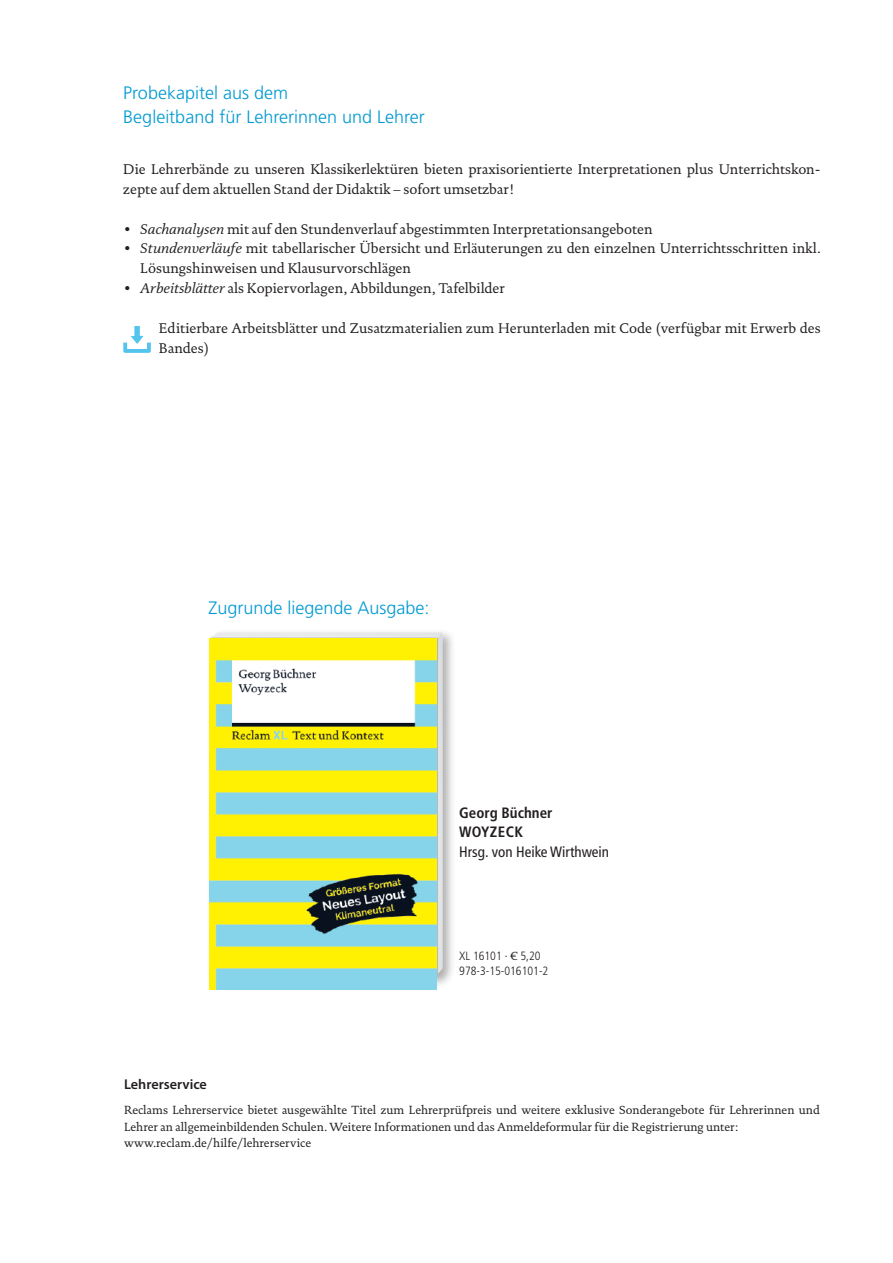
<style>
.page{position:relative;width:893px;height:1263px;background:#fff}
.page>*{position:absolute;margin:0;border:0;box-sizing:border-box;transform-origin:0 0}
.Salespoint_HL_1S-Tit{font:300 18px/24px "Frutiger";color:#0099d1}
.Anzeige_HG{font:condensed 15px "Frutiger";color:#231f20}
.Anzeige_Autor{font:700 condensed 15px "Frutiger";color:#231f20}
.Anzeige_Titel{font:700 condensed 15px "Frutiger";letter-spacing:.025em;color:#231f20}
.A1_leer{font:14.25px/19.8px "Documenta 130408";color:#231f20}
.A1{font:14.25px/19.8px "Documenta 130408";color:#231f20}
.A1-2{font:600 14.25px "Myriad Pro";color:#231f20}
.A1-3{font:12px/16.5px "Documenta 130408";color:#231f20}
.Anzeige_Biblio{font:300 condensed 12px "Frutiger";color:#231f20}
.s1{font-style:italic}
.s2{font-family:"Documenta 130408";font-weight:400;font-stretch:normal}
</style>
<div class="page">
<div style="left:206px;top:629px;width:249px;height:359px;background:#231f20;opacity:.36"></div>
<img style="left:210px;top:632px;width:233px;height:343px">
<img style="left:210px;top:638px;width:227px;height:351px">
<svg style="left:123px;top:326px;width:28px;height:27px"></svg>
<p class="Salespoint_HL_1S-Tit" style="left:123px;top:81px;width:303px">Probekapitel aus dem<br>Begleitband für Lehrerinnen und Lehrer</p>
<p class="A1_leer" style="left:123px;top:159px;width:699px">Die Lehrerbände zu unseren Klassikerlektüren bieten praxisorientierte Interpretationen plus Unterrichtskon&shy;zepte auf dem aktuellen Stand der Didaktik – sofort umsetzbar!</p>
<p class="A1_leer" style="left:123px;top:218px;width:531px">• <span class="s1">Sachanalysen</span> mit auf den Stundenverlauf abgestimmten Interpretationsangeboten</p>
<p class="A1" style="left:140px;top:238px;width:682px;text-indent:-17px">• <span class="s1">Stundenverläufe</span> mit tabellarischer Übersicht und Erläuterungen zu den einzelnen Unterrichtsschritten inkl.<br>Lösungshinweisen und Klausurvorschlägen</p>
<p class="A1" style="left:123px;top:278px;width:383px">• <span class="s1">Arbeitsblätter</span> als Kopiervorlagen, Abbildungen, Tafelbilder</p>
<p class="A1_leer" style="left:159px;top:318px;width:663px">Editierbare Arbeitsblätter und Zusatzmaterialien zum Herunterladen mit Code (verfügbar mit Erwerb des<br>Bandes)</p>
<p class="Salespoint_HL_1S-Tit" style="left:208px;top:595px;width:223px">Zugrunde liegende Ausgabe:</p>
<p class="Anzeige_Autor" style="left:459px;top:804px;width:95px">Georg Büchner</p>
<p class="Anzeige_Titel" style="left:459px;top:823px;width:65px">WOYZECK</p>
<p class="Anzeige_HG" style="left:459px;top:843px;width:151px">Hrsg. von Heike Wirthwein</p>
<p class="Anzeige_Biblio" style="left:459px;top:949px;width:83px">XL 16101 · <span class="s2">€</span> 5,20</p>
<p class="Anzeige_Biblio" style="left:459px;top:964px;width:91px">978-3-15-016101-2</p>
<p class="A1-2" style="left:124px;top:1075px;width:84px">Lehrerservice</p>
<p class="A1-3" style="left:124px;top:1102px;width:697px">Reclams Lehrerservice bietet ausgewählte Titel zum Lehrerprüfpreis und weitere exklusive Sonderangebote für Lehrerinnen und<br>Lehrer an allgemeinbildenden Schulen. Weitere Informationen und das Anmeldeformular für die Registrierung unter: www.reclam.de/hilfe/lehrerservice</p>
</div>
